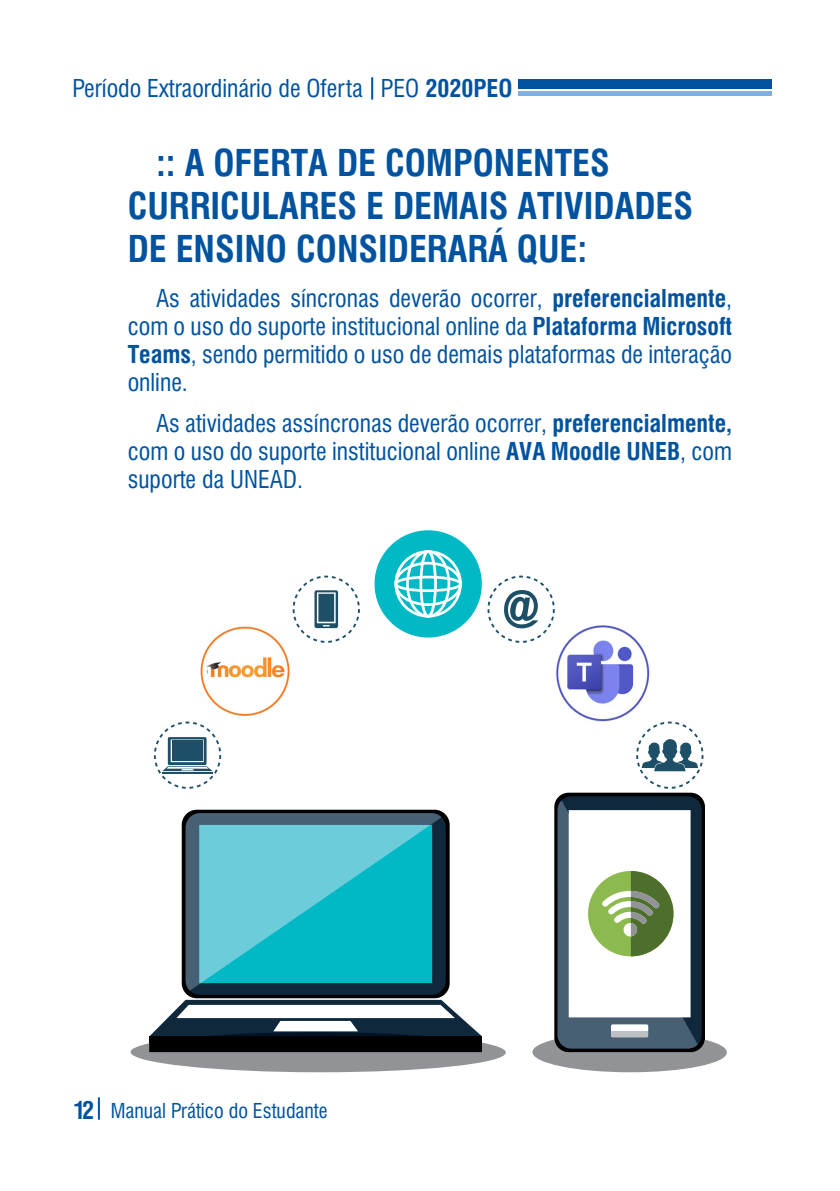
<style>
.page{position:relative;width:840px;height:1191px;background:#fff}
.page>*{position:absolute;margin:0;border:0;box-sizing:border-box;transform-origin:0 0}
.texto{font:700 condensed 36px/43.2px "Swiss 721 BT";color:#0153a0}
.texto-2{font:condensed 24px/28px "Swiss 721 BT";color:#0153a0;text-align:justify}
.t1{font:condensed 20px "Swiss 721 BT";color:#0153a0}
.s1{font-weight:700}
.s2{font-weight:700;font-size:24px}
</style>
<div class="page">
<hr style="left:371px;top:77px;width:2px;height:22px;background:#0153a0">
<hr style="left:98px;top:1097px;width:2px;height:22px;background:#0153a0">
<div style="left:518px;top:79px;width:321px;height:9px;background:#0153a0"></div>
<div style="left:518px;top:91px;width:321px;height:5px;background:#80b0e0"></div>
<div style="left:771px;top:34px;width:68px;height:238px;background:#fff"></div>
<img style="left:200px;top:626px;width:90px;height:90px">
<div style="left:182px;top:809px;width:267px;height:189px;background:linear-gradient(to right,#000,#010102);border-radius:15px"></div>
<div style="left:185px;top:813px;width:260px;height:181px;background:#0f283c;border-radius:14px"></div>
<svg style="left:185px;top:813px;width:256px;height:177px;fill:#476073"></svg>
<svg style="left:199px;top:825px;width:231px;height:158px;background:#36c2cf"></svg>
<svg style="left:130px;top:1000px;width:375px;height:72px"></svg>
<svg style="left:532px;top:800px;width:194px;height:272px"></svg>
<div style="left:374px;top:530px;width:107px;height:107px;background:#00b9c5;border-radius:50%"></div>
<svg style="left:394px;top:550px;width:67px;height:67px"></svg>
<svg style="left:636px;top:721px;width:67px;height:67px"></svg>
<svg style="left:154px;top:721px;width:67px;height:67px"></svg>
<svg style="left:487px;top:575px;width:67px;height:68px"></svg>
<svg style="left:292px;top:575px;width:68px;height:68px"></svg>
<img style="left:553px;top:622px;width:98px;height:104px">
<p class="texto-2" style="left:72px;top:74px;width:441px">Período Extraordinário de Oferta PEO <span class="s1">2020PEO</span></p>
<p class="texto" style="left:128px;top:141px;width:566px;text-indent:28px">:: A OFERTA DE COMPONENTES<br>CURRICULARES E DEMAIS ATIVIDADES<br>DE ENSINO CONSIDERARÁ QUE:</p>
<p class="texto-2" style="left:128px;top:284px;width:605px;text-indent:28px">As atividades síncronas deverão ocorrer, <span class="s1">preferencialmente</span>, com o uso do suporte institucional online da <span class="s1">Plataforma Microsoft Teams</span>, sendo permitido o uso de demais plataformas de interação online.</p>
<p class="texto-2" style="left:128px;top:409px;width:605px;text-indent:28px">As atividades assíncronas deverão ocorrer, <span class="s1">preferencialmente, </span>com o uso do suporte institucional online <span class="s1">AVA Moodle UNEB</span>, com suporte da UNEAD.</p>
<p class="t1" style="left:73px;top:1099px;width:255px"><span class="s2">12</span> Manual Prático do Estudante</p>
</div>
